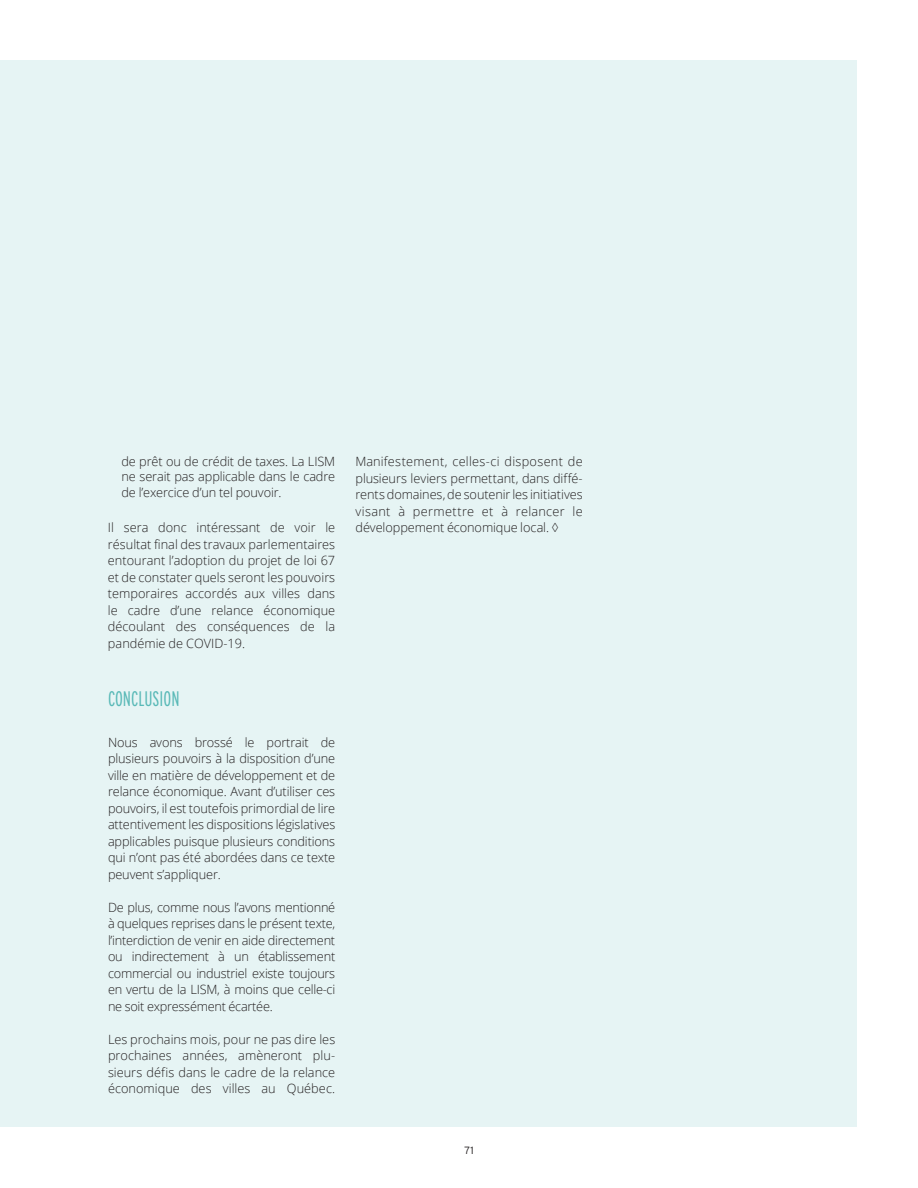
<style>
.page{position:relative;width:918px;height:1188px;background:#fff}
.page>*{position:absolute;margin:0;border:0;box-sizing:border-box;transform-origin:0 0}
.t1{font:300 extra-condensed 21px "Interstate";color:#59b9b7}
.t2{font:300 12.75px/16.5px "Open Sans";letter-spacing:-.01em;color:#231f20;text-align:justify}
.t3{font:300 10.5px "Interstate";color:#231f20}
</style>
<div class="page">
<div style="left:0;top:61px;width:857px;height:1066px;background:#e6f4f4"></div>
<p class="t2" style="left:122px;top:453px;width:215px;line-height:15.8px">de prêt ou de crédit de taxes. La LISM ne serait pas applicable dans le cadre de l’exercice d’un tel pouvoir.</p>
<p class="t2" style="left:108px;top:519px;width:229px">Il sera donc intéressant de voir le résultat final des travaux parlementaires entourant l’adoption du projet de loi 67 et de constater quels seront les pouvoirs temporaires accordés aux villes dans le cadre d’une relance économique découlant des conséquences de la pandémie de COVID-19.</p>
<h1 class="t1" style="left:108px;top:687px;width:73px">CONCLUSION</h1>
<p class="t2" style="left:108px;top:734px;width:229px">Nous avons brossé le portrait de plusieurs pouvoirs à la disposition d’une ville en matière de développement et de relance économique. Avant d’utiliser ces pouvoirs, il est toutefois primordial de lire attentivement les dispositions législatives applicables puisque plusieurs conditions qui n’ont pas été abordées dans ce texte peuvent s’appliquer.</p>
<p class="t2" style="left:108px;top:899px;width:229px">De plus, comme nous l’avons mentionné à quelques reprises dans le présent texte, l’interdiction de venir en aide directement ou indirectement à un établissement commercial ou industriel existe toujours en vertu de la LISM, à moins que celle-ci ne soit expressément écartée.</p>
<p class="t2" style="left:108px;top:1031px;width:229px">Les prochains mois, pour ne pas dire les prochaines années, amèneront plu&shy;sieurs défis dans le cadre de la relance économique des villes au Québec.</p>
<p class="t2" style="left:356px;top:453px;width:229px">Manifestement, celles-ci disposent de plusieurs leviers permettant, dans diffé&shy;rents domaines, de soutenir les initiatives visant à permettre et à relancer le développement économique local. ◊</p>
<p class="t3" style="left:465px;top:1144px;width:11px">71</p>
</div>
